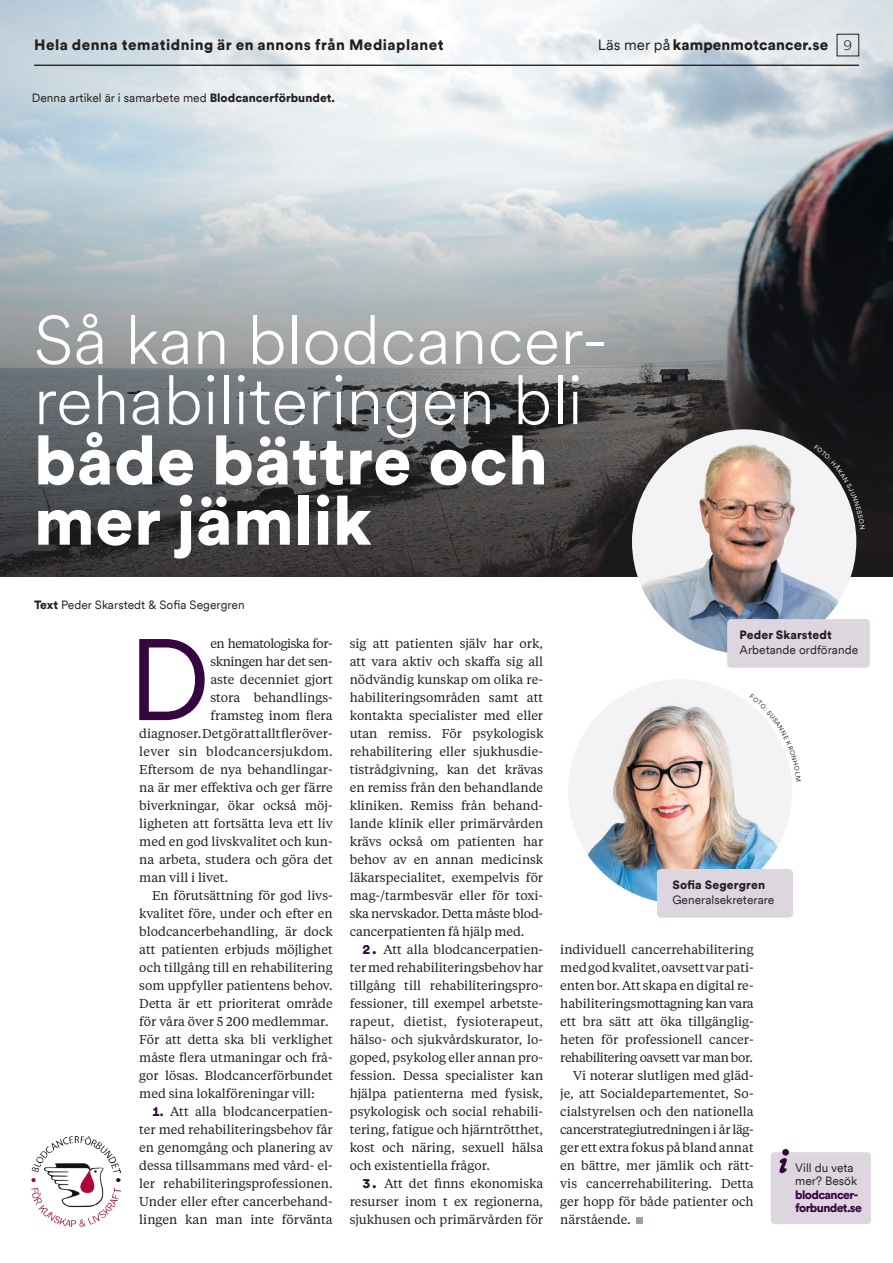
<style>
.page{position:relative;width:893px;height:1263px;background:#fff}
.page>*{position:absolute;margin:0;border:0;box-sizing:border-box;transform-origin:0 0}
.t1{font:114.3px "Circular XXTT";color:#360641}
.t2{font:300 67.8px/60.3px "Circular XXTT";letter-spacing:.005em;color:#fff}
.t3{font:900 67.8px/60.3px "Circular XXTT";letter-spacing:.005em;color:#fff}
.t4{font:900 15px "Circular XXTT";letter-spacing:.03em;color:#231f20}
.t5{font:900 15px "Circular XXTT";letter-spacing:.01em;color:#231f20}
.t6{font:12.75px/18px "Tiempos Text";color:#231f20;text-align:justify}
.t7{font:12.75px "Tiempos Text";letter-spacing:-.03em;color:#231f20}
.t8{font:12.75px "Tiempos Text";letter-spacing:-.025em;color:#231f20}
.t9{font:12.75px "Tiempos Text";letter-spacing:.02em;color:#231f20}
.t10{font:12.75px "Tiempos Text";letter-spacing:-.04em;color:#231f20}
.t11{font:12px/13.5px "Circular XXTT";color:#231f20}
.t12{font:900 12px "Circular XXTT";letter-spacing:.01em;color:#231f20}
.t13{font:900 12px/13.5px "Circular XXTT";letter-spacing:-.05em;color:#360641}
.s1{font-weight:400}
.s2{font-weight:300}
.s3{font-weight:900}
.s4{font-family:"Circular XXTT";font-weight:900;font-size:13.5px;color:#360641}
</style>
<div class="page">
<img style="left:0;top:0;width:893px;height:180px">
<div style="left:636px;top:1217px;width:7px;height:7px;background:#a898ae"></div>
<svg style="left:0;top:180px;width:893px;height:396px;background:#75797b"></svg>
<div style="left:771px;top:1152px;width:100px;height:72px;background:#ded6df;border-radius:4px"></div>
<svg style="left:779px;top:1149px;width:10px;height:24px"></svg>
<img style="left:32px;top:1136px;width:88px;height:90px">
<img style="left:632px;top:431px;width:224px;height:222px">
<div style="left:727px;top:619px;width:143px;height:49px;background:#ded6df;border-radius:4px"></div>
<div style="left:568px;top:679px;width:224px;height:225px;background:#f3f2f5;border-radius:50%"></div>
<img style="left:588px;top:706px;width:201px;height:196px">
<div style="left:657px;top:869px;width:136px;height:49px;background:#ded6df;border-radius:4px"></div>
<div style="left:837px;top:34px;width:22px;height:22px;border:1px solid #231f20"></div>
<hr style="left:34px;top:65px;width:825px;height:1px;background:#231f20">
<svg style="left:814px;top:444px;width:51px;height:85px"></svg>
<svg style="left:750px;top:706px;width:39px;height:75px"></svg>
<p class="t4" style="left:34px;top:35px;width:411px">Hela denna tematidning är en annons från Mediaplanet</p>
<p class="t5" style="left:598px;top:35px;width:256px"><span class="s1">Läs mer på</span> kampenmotcancer.se <span class="s2">9</span></p>
<p class="t11" style="left:32px;top:91px;width:305px">Denna artikel är i samarbete med <span class="s3">Blodcancerförbundet.</span></p>
<h2 class="t2" style="left:34px;top:307px;width:576px">Så kan blodcancer&shy;rehabiliteringen bli</h2>
<h2 class="t3" style="left:34px;top:428px;width:515px">både bättre och mer jämlik</h2>
<p class="t11" style="left:34px;top:598px;width:212px"><span class="s3">Text</span> Peder Skarstedt &amp; Sofia Segergren</p>
<h1 class="t1" style="left:128px;top:604px;width:84px">D</h1>
<p class="t10" style="left:210px;top:635px;width:124px">en hematologiska for-</p>
<p class="t7" style="left:210px;top:653px;width:124px">skningen har det sen-</p>
<p class="t6" style="left:210px;top:670px;width:124px">aste decenniet gjort</p>
<p class="t6" style="left:210px;top:688px;width:124px">stora behandlings-</p>
<p class="t6" style="left:210px;top:706px;width:124px">framsteg inom flera</p>
<p class="t6" style="left:139px;top:724px;width:195px">diagnoser. Det gör att allt fler över-</p>
<p class="t9" style="left:139px;top:743px;width:195px">lever sin blodcancersjukdom.</p>
<p class="t6" style="left:139px;top:760px;width:195px">Eftersom de nya behandlingar-</p>
<p class="t6" style="left:139px;top:778px;width:195px">na är mer effektiva och ger färre</p>
<p class="t6" style="left:139px;top:796px;width:195px">biverkningar, ökar också möj-</p>
<p class="t6" style="left:139px;top:814px;width:195px">ligheten att fortsätta leva ett liv</p>
<p class="t6" style="left:139px;top:832px;width:195px">med en god livskvalitet och kun-</p>
<p class="t6" style="left:139px;top:850px;width:195px">na arbeta, studera och göra det</p>
<p class="t6" style="left:139px;top:868px;width:90px">man vill i livet.</p>
<p class="t6" style="left:152px;top:886px;width:182px">En förutsättning för god livs-</p>
<p class="t6" style="left:139px;top:904px;width:195px">kvalitet före, under och efter en</p>
<p class="t6" style="left:139px;top:922px;width:195px">blodcancerbehandling, är dock</p>
<p class="t6" style="left:139px;top:940px;width:195px">att patienten erbjuds möjlighet</p>
<p class="t6" style="left:139px;top:958px;width:195px">och tillgång till en rehabilitering</p>
<p class="t6" style="left:139px;top:976px;width:195px">som uppfyller patientens behov.</p>
<p class="t6" style="left:139px;top:994px;width:195px">Detta är ett prioriterat område</p>
<p class="t6" style="left:139px;top:1012px;width:191px">för våra över 5 200 medlemmar.</p>
<p class="t6" style="left:139px;top:1030px;width:195px">För att detta ska bli verklighet</p>
<p class="t6" style="left:139px;top:1048px;width:195px">måste flera utmaningar och frå-</p>
<p class="t6" style="left:139px;top:1066px;width:195px">gor lösas. Blodcancerförbundet</p>
<p class="t6" style="left:139px;top:1084px;width:177px">med sina lokalföreningar vill:</p>
<p class="t6" style="left:139px;top:1102px;width:195px;text-indent:13px"><span class="s4">1.</span> Att alla blodcancerpatien&shy;ter med rehabiliteringsbehov får en genomgång och planering av dessa tillsammans med vård- el&shy;ler rehabiliteringsprofessionen.<br>Under eller efter cancerbehand&shy;lingen kan man inte förvänta</p>
<p class="t6" style="left:350px;top:634px;width:195px">sig att patienten själv har ork, att vara aktiv och skaffa sig all nödvändig kunskap om olika re&shy;habiliteringsområden samt att kontakta specialister med eller utan remiss. För psykologisk rehabilitering eller sjukhusdie&shy;tistrådgivning, kan det krävas en remiss från den behandlande kliniken. Remiss från behand&shy;lande klinik eller primärvården krävs också om patienten har behov av en annan medicinsk läkarspecialitet, exempelvis för mag-/tarmbesvär eller för toxi&shy;ska nervskador. Detta måste blod&shy;cancerpatienten få hjälp med.</p>
<p class="t6" style="left:350px;top:940px;width:195px;text-indent:13px"><span class="s4">2.</span> Att alla blodcancerpatien&shy;ter med rehabiliteringsbehov har tillgång till rehabiliteringspro&shy;fessioner, till exempel arbetste&shy;rapeut, dietist, fysioterapeut, hälso- och sjukvårdskurator, lo&shy;goped, psykolog eller annan pro&shy;fession. Dessa specialister kan hjälpa patienterna med fysisk, psykologisk och social rehabili&shy;tering, fatigue och hjärntrötthet, kost och näring, sexuell hälsa och existentiella frågor.</p>
<p class="t6" style="left:350px;top:1174px;width:195px;text-indent:13px"><span class="s4">3.</span> Att det finns ekonomiska resurser inom t ex regionerna, sjukhusen och primärvården för</p>
<p class="t12" style="left:740px;top:627px;width:94px">Peder Skarstedt</p>
<p class="t11" style="left:740px;top:643px;width:120px">Arbetande ordförande</p>
<p class="t12" style="left:672px;top:877px;width:94px">Sofia Segergren</p>
<p class="t11" style="left:672px;top:893px;width:104px">Generalsekreterare</p>
<p class="t6" style="left:560px;top:940px;width:195px">individuell cancerrehabilitering</p>
<p class="t6" style="left:560px;top:958px;width:195px">med god kvalitet, oavsett var pati-</p>
<p class="t6" style="left:560px;top:976px;width:195px">enten bor. Att skapa en digital re-</p>
<p class="t8" style="left:560px;top:995px;width:195px">habiliteringsmottagning kan vara</p>
<p class="t6" style="left:560px;top:1012px;width:195px">ett bra sätt att öka tillgänglig-</p>
<p class="t6" style="left:560px;top:1030px;width:195px">heten för professionell cancer-</p>
<p class="t7" style="left:560px;top:1049px;width:194px">rehabilitering oavsett var man bor.</p>
<p class="t6" style="left:573px;top:1066px;width:182px">Vi noterar slutligen med gläd-</p>
<p class="t6" style="left:560px;top:1084px;width:195px">je, att Socialdepartementet, So-</p>
<p class="t6" style="left:560px;top:1102px;width:195px">cialstyrelsen och den nationella</p>
<p class="t7" style="left:560px;top:1121px;width:195px">cancerstrategiutredningen i år läg-</p>
<p class="t6" style="left:560px;top:1138px;width:195px">ger ett extra fokus på bland annat</p>
<p class="t6" style="left:560px;top:1156px;width:195px">en bättre, mer jämlik och rätt-</p>
<p class="t6" style="left:560px;top:1174px;width:195px">vis cancerrehabilitering. Detta</p>
<p class="t6" style="left:560px;top:1192px;width:195px">ger hopp för både patienter och</p>
<p class="t6" style="left:560px;top:1210px;width:72px">närstående.</p>
<p class="t11" style="left:795px;top:1160px;width:64px">Vill du veta mer? Besök</p>
<p class="t13" style="left:795px;top:1187px;width:68px">blodcancer&shy;forbundet.se</p>
</div>
